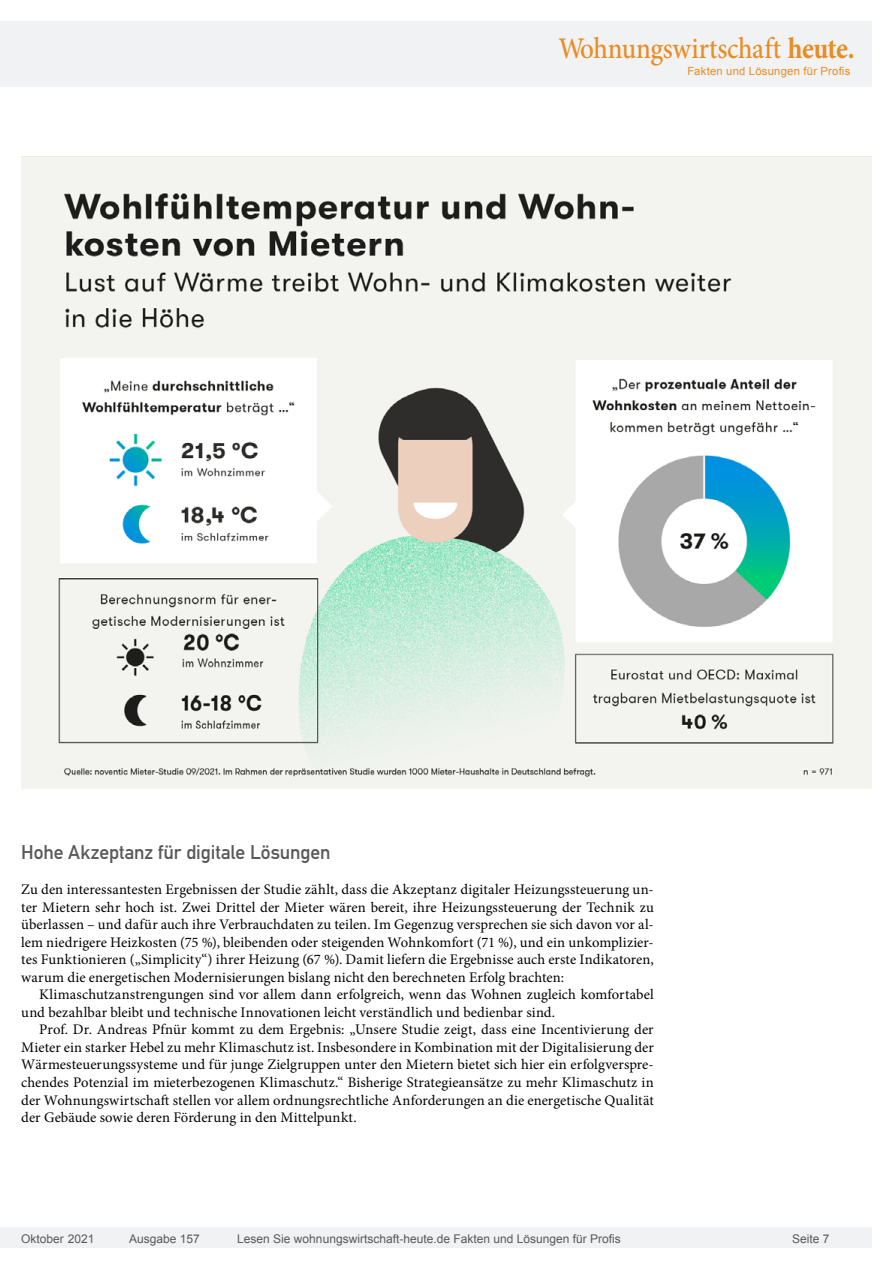
<style>
.page{position:relative;width:893px;height:1263px;background:#fff}
.page>*{position:absolute;margin:0;border:0;box-sizing:border-box;transform-origin:0 0}
.t1{font:500 30px "Minion Pro";letter-spacing:-.01em;color:#e88c24;scale:.9 1}
.Überschrift_Grau{font:19.5px "DIN Mittelschrift";letter-spacing:-.005em;color:#595959}
.Fliesstext{font:14.7px/17.5px "Minion Pro";letter-spacing:.005em;color:#000}
.Fließtext_erste_Zeil{font:14.7px/17.5px "Minion Pro";letter-spacing:.005em;color:#000;text-align:justify}
.t2{font:12px "Arial";color:#595959}
.t3{font:11.25px "Arial";letter-spacing:.025em;color:#e88c24}
.s1{font-weight:700}
</style>
<div class="page">
<div style="left:0;top:1227px;width:872px;height:20px;background:#f1f2f3"></div>
<div style="left:0;top:21px;width:872px;height:66px;background:#f1f2f3"></div>
<img style="left:21px;top:157px;width:851px;height:632px">
<h1 class="t1" style="left:558px;top:28px;width:331px">Wohnungswirtschaft <span class="s1">heute.</span></h1>
<p class="t3" style="left:687px;top:63px;width:165px">Fakten und Lösungen für Profis</p>
<p class="Überschrift_Grau" style="left:21px;top:840px;width:311px">Hohe Akzeptanz für digitale Lösungen</p>
<p class="Fließtext_erste_Zeil" style="left:21px;top:880px;width:634px">Zu den interessantesten Ergebnissen der Studie zählt, dass die Akzeptanz digitaler Heizungssteuerung un&shy;ter Mietern sehr hoch ist. Zwei Drittel der Mieter wären bereit, ihre Heizungssteuerung der Technik zu überlassen – und dafür auch ihre Verbrauchdaten zu teilen. Im Gegenzug versprechen sie sich davon vor al&shy;lem niedrigere Heizkosten (75 %), bleibenden oder steigenden Wohnkomfort (71 %), und ein unkomplizier&shy;tes Funktionieren („Simplicity“) ihrer Heizung (67 %). Damit liefern die Ergebnisse auch erste Indikatoren, warum die energetischen Modernisierungen bislang nicht den berechneten Erfolg brachten:</p>
<p class="Fliesstext" style="left:21px;top:986px;width:634px;text-indent:18px">Klimaschutzanstrengungen sind vor allem dann erfolgreich, wenn das Wohnen zugleich komfortabel und bezahlbar bleibt und technische Innovationen leicht verständlich und bedienbar sind.</p>
<p class="Fliesstext" style="left:21px;top:1021px;width:634px;text-align:justify;text-indent:18px">Prof. Dr. Andreas Pfnür kommt zu dem Ergebnis: „Unsere Studie zeigt, dass eine Incentivierung der Mieter ein starker Hebel zu mehr Klimaschutz ist. Insbesondere in Kombination mit der Digitalisierung der Wärmesteuerungssysteme und für junge Zielgruppen unter den Mietern bietet sich hier ein erfolgverspre&shy;chendes Potenzial im mieterbezogenen Klimaschutz.“ Bisherige Strategieansätze zu mehr Klimaschutz in der Wohnungswirtschaft stellen vor allem ordnungsrechtliche Anforderungen an die energetische Qualität der Gebäude sowie deren Förderung in den Mittelpunkt.</p>
<p class="t2" style="left:21px;top:1230px;width:75px">Oktober 2021</p>
<p class="t2" style="left:129px;top:1230px;width:72px">Ausgabe 157</p>
<p class="t2" style="left:237px;top:1230px;width:385px">Lesen Sie wohnungswirtschaft-heute.de Fakten und Lösungen für Profis</p>
<p class="t2" style="left:792px;top:1231px;width:39px">Seite 7</p>
</div>
